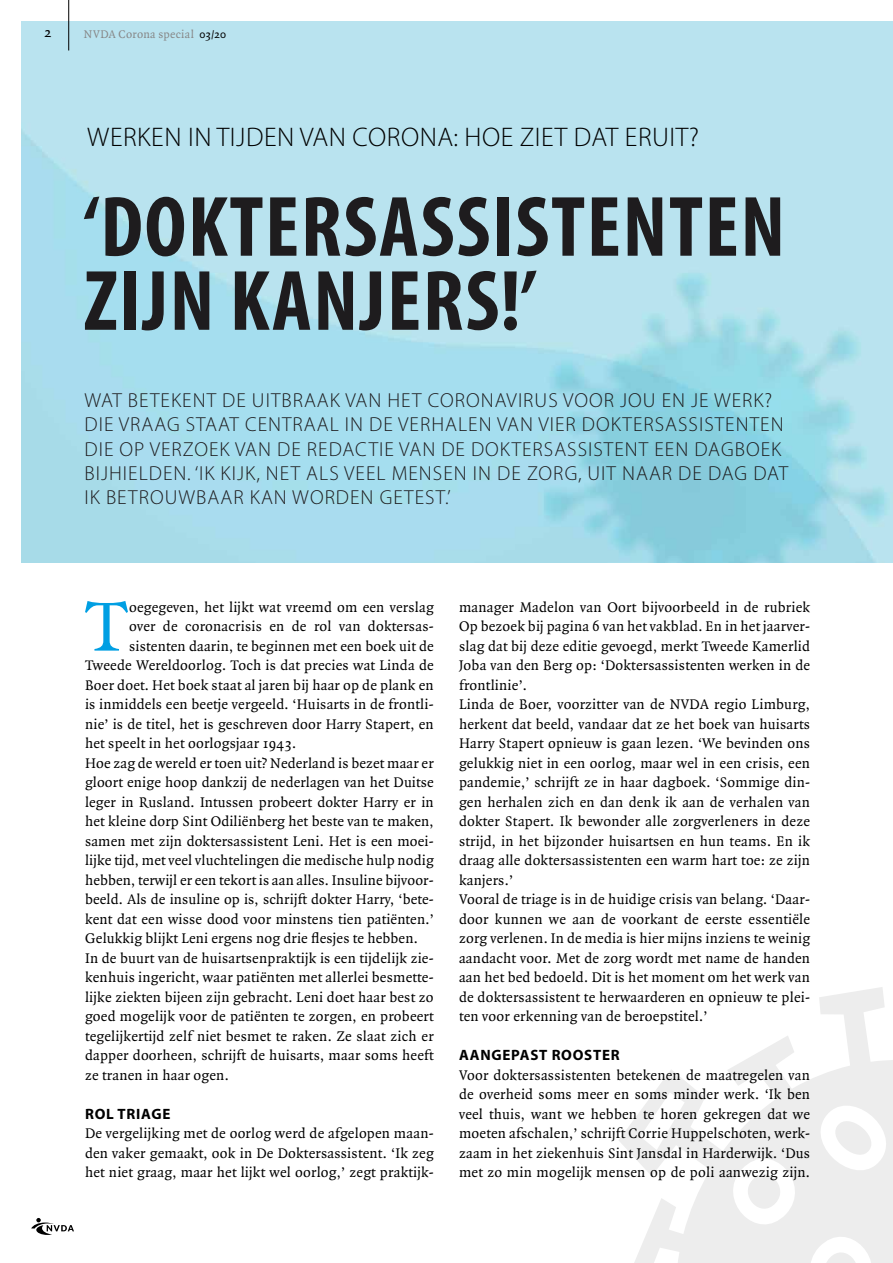
<style>
.page{position:relative;width:893px;height:1263px;background:#fff}
.page>*{position:absolute;margin:0;border:0;box-sizing:border-box;transform-origin:0 0}
.t1{font:700 condensed 86.55px/74.1px "Myriad Pro";letter-spacing:.02em;color:#1e1c1e}
.t2{font:75.9px "Quadraat";color:#009fe3}
.t3{font:300 27px "Myriad Pro";letter-spacing:.02em;color:#000}
.t4{font:300 20.4px/24.5px "Myriad Pro";letter-spacing:.05em;color:#1e1c1e}
.t5{font:15px/19.5px "Quadraat";letter-spacing:.015em;color:#000;text-align:justify}
.t6{font:700 15px "Myriad Pro";letter-spacing:.05em;color:#000}
.t7{font:12px "Quadraat";letter-spacing:.02em;color:#878787}
.s1{color:#000}
</style>
<div class="page">
<svg style="left:31px;top:1218px;width:43px;height:17px"></svg>
<svg style="left:619px;top:987px;width:274px;height:276px"></svg>
<hr style="left:68px;top:0;width:1px;height:50px;background:#000">
<p class="t5" style="left:44px;top:23px;width:9px">2</p>
<p class="t7" style="left:84px;top:28px;width:144px">NVDA Corona special <span class="s1">03/20</span></p>
<h3 class="t3" style="left:87px;top:122px;width:613px">WERKEN IN TIJDEN VAN CORONA: HOE ZIET DAT ERUIT?</h3>
<h1 class="t1" style="left:83px;top:191px;width:703px">‘DOKTERSASSISTENTEN<br>ZIJN KANJERS!’</h1>
<p class="t4" style="left:85px;top:388px;width:705px">WAT BETEKENT DE UITBRAAK VAN HET CORONAVIRUS VOOR JOU EN JE WERK?<br>DIE VRAAG STAAT CENTRAAL IN DE VERHALEN VAN VIER DOKTERSASSISTENTEN DIE OP VERZOEK VAN DE REDACTIE VAN DE DOKTERSASSISTENT EEN DAGBOEK BIJHIELDEN. ‘IK KIJK, NET ALS VEEL MENSEN IN DE ZORG, UIT NAAR DE DAG DAT IK BETROUWBAAR KAN WORDEN GETEST.’</p>
<h2 class="t2" style="left:85px;top:587px;width:44px">T</h2>
<p class="t5" style="left:129px;top:597px;width:306px">oegegeven, het lijkt wat vreemd om een verslag</p>
<p class="t5" style="left:129px;top:617px;width:306px">over de coronacrisis en de rol van doktersas-</p>
<p class="t5" style="left:129px;top:636px;width:306px">sistenten daarin, te beginnen met een boek uit de</p>
<p class="t5" style="left:85px;top:656px;width:350px">Tweede Wereldoorlog. Toch is dat precies wat Linda de</p>
<p class="t5" style="left:85px;top:675px;width:350px">Boer doet. Het boek staat al jaren bij haar op de plank en</p>
<p class="t5" style="left:85px;top:695px;width:350px">is inmiddels een beetje vergeeld. ‘Huisarts in de frontli-</p>
<p class="t5" style="left:85px;top:714px;width:350px">nie’ is de titel, het is geschreven door Harry Stapert, en</p>
<p class="t5" style="left:85px;top:734px;width:213px">het speelt in het oorlogsjaar 1943.</p>
<p class="t5" style="left:85px;top:753px;width:350px">Hoe zag de wereld er toen uit? Nederland is bezet maar er</p>
<p class="t5" style="left:85px;top:773px;width:350px">gloort enige hoop dankzij de nederlagen van het Duitse</p>
<p class="t5" style="left:85px;top:792px;width:350px">leger in Rusland. Intussen probeert dokter Harry er in</p>
<p class="t5" style="left:85px;top:812px;width:350px">het kleine dorp Sint Odiliënberg het beste van te maken,</p>
<p class="t5" style="left:85px;top:831px;width:350px">samen met zijn doktersassistent Leni. Het is een moei-</p>
<p class="t5" style="left:85px;top:851px;width:350px">lijke tijd, met veel vluchtelingen die medische hulp nodig</p>
<p class="t5" style="left:85px;top:870px;width:350px">hebben, terwijl er een tekort is aan alles. Insuline bijvoor-</p>
<p class="t5" style="left:85px;top:890px;width:350px">beeld. Als de insuline op is, schrijft dokter Harry, ‘bete-</p>
<p class="t5" style="left:85px;top:909px;width:350px">kent dat een wisse dood voor minstens tien patiënten.’</p>
<p class="t5" style="left:85px;top:929px;width:334px">Gelukkig blijkt Leni ergens nog drie flesjes te hebben.</p>
<p class="t5" style="left:85px;top:948px;width:350px">In de buurt van de huisartsenpraktijk is een tijdelijk zie-</p>
<p class="t5" style="left:85px;top:968px;width:350px">kenhuis ingericht, waar patiënten met allerlei besmette-</p>
<p class="t5" style="left:85px;top:987px;width:350px">lijke ziekten bijeen zijn gebracht. Leni doet haar best zo</p>
<p class="t5" style="left:85px;top:1007px;width:350px">goed mogelijk voor de patiënten te zorgen, en probeert</p>
<p class="t5" style="left:85px;top:1026px;width:350px">tegelijkertijd zelf niet besmet te raken. Ze slaat zich er</p>
<p class="t5" style="left:85px;top:1046px;width:350px">dapper doorheen, schrijft de huisarts, maar soms heeft</p>
<p class="t5" style="left:85px;top:1065px;width:145px">ze tranen in haar ogen.</p>
<p class="t6" style="left:85px;top:1105px;width:87px">ROL TRIAGE</p>
<p class="t5" style="left:85px;top:1124px;width:350px">De vergelijking met de oorlog werd de afgelopen maan&shy;den vaker gemaakt, ook in De Doktersassistent. ‘Ik zeg het niet graag, maar het lijkt wel oorlog,’ zegt praktijk-</p>
<p class="t5" style="left:459px;top:597px;width:353px;text-align:left">manager Madelon van Oort bijvoorbeeld in de rubriek Op bezoek bij pagina 6 van het vakblad. En in het jaarver&shy;slag dat bij deze editie gevoegd, merkt Tweede Kamerlid Joba van den Berg op: ‘Doktersassistenten werken in de frontlinie’.<br>Linda de Boer, voorzitter van de NVDA regio Limburg, herkent dat beeld, vandaar dat ze het boek van huisarts Harry Stapert opnieuw is gaan lezen. ‘We bevinden ons gelukkig niet in een oorlog, maar wel in een crisis, een pandemie,’ schrijft ze in haar dagboek. ‘Sommige din&shy;gen herhalen zich en dan denk ik aan de verhalen van dokter Stapert. Ik bewonder alle zorgverleners in deze strijd, in het bijzonder huisartsen en hun teams. En ik draag alle doktersassistenten een warm hart toe: ze zijn kanjers.’<br>Vooral de triage is in de huidige crisis van belang. ‘Daar&shy;door kunnen we aan de voorkant de eerste essentiële zorg verlenen. In de media is hier mijns inziens te weinig aandacht voor. Met de zorg wordt met name de handen aan het bed bedoeld. Dit is het moment om het werk van de doktersassistent te herwaarderen en opnieuw te plei&shy;ten voor erkenning van de beroepstitel.’</p>
<p class="t6" style="left:459px;top:1047px;width:162px">AANGEPAST ROOSTER</p>
<p class="t5" style="left:459px;top:1065px;width:353px">Voor doktersassistenten betekenen de maatregelen van de overheid soms meer en soms minder werk. ‘Ik ben veel thuis, want we hebben te horen gekregen dat we moeten afschalen,’ schrijft Corrie Huppelschoten, werk&shy;zaam in het ziekenhuis Sint Jansdal in Harderwijk. ‘Dus met zo min mogelijk mensen op de poli aanwezig zijn.</p>
</div>
